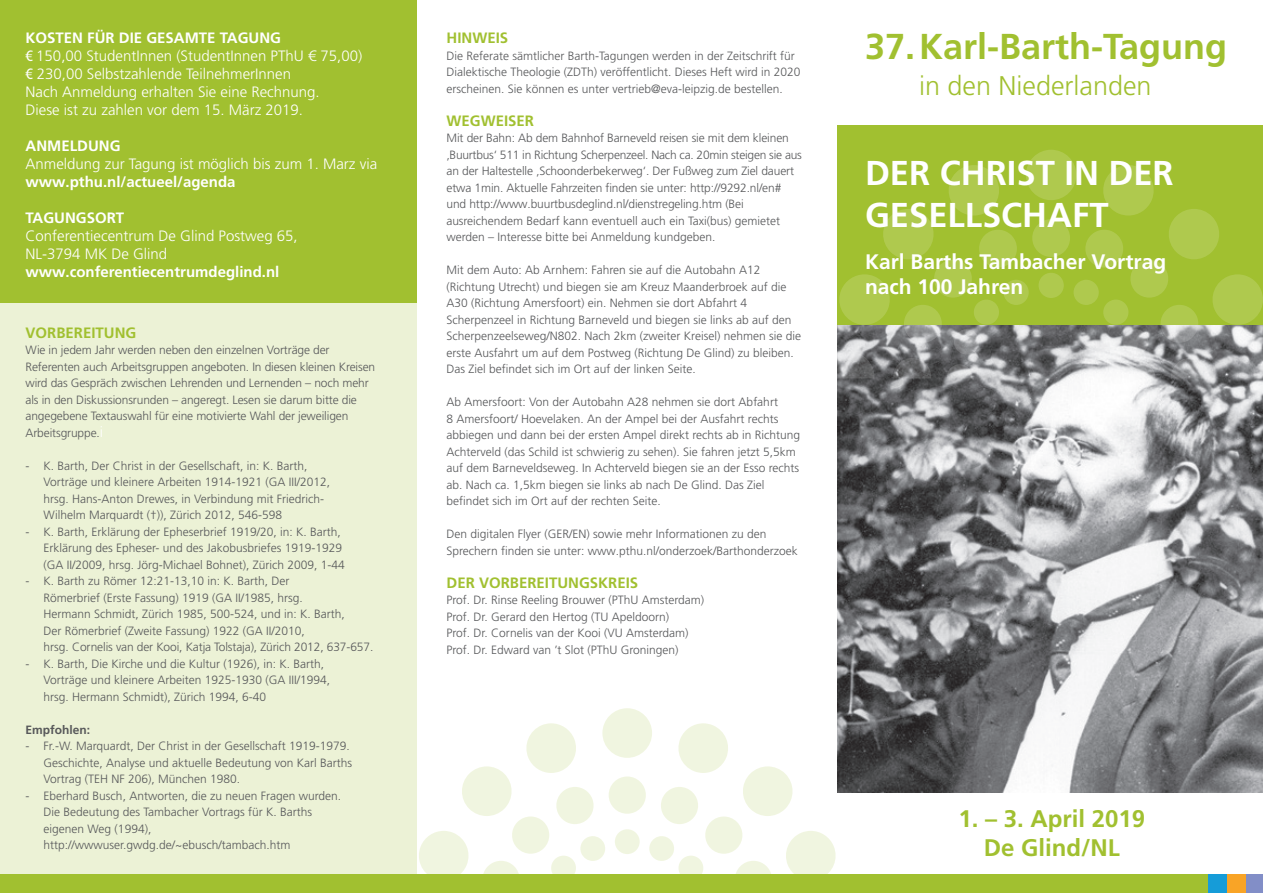
<style>
.page{position:relative;width:1263px;height:893px;background:#fff}
.page>*{position:absolute;margin:0;border:0;box-sizing:border-box;transform-origin:0 0}
.t1{font:700 36px "Frutiger LT Pro";color:#a1c030}
.t2{font:700 34.5px/41.4px "Frutiger LT Pro";color:#fff}
.t3{font:300 27px "Frutiger LT Pro";color:#a1c030}
.t4{font:700 24px/28.8px "Frutiger LT Pro";color:#a1c030;text-align:center}
.t5{font:700 21px/25.5px "Frutiger LT Pro";color:#fff}
.t6{font:300 15px/18px "Frutiger LT Pro";color:#fff}
.t7{font:700 15px "Frutiger LT Pro";color:#fff}
.t8{font:700 15px "Frutiger LT Pro";color:#a1c030}
.t9{font:300 12px/16.5px "Frutiger LT Pro";color:#57585a}
.t10{font:700 12px "Frutiger LT Pro";color:#57585a}
.s1{font-weight:700}
.s2{font-weight:400;font-stretch:condensed}
.s3{font-size:15px;color:#fff}
</style>
<div class="page">
<div style="left:0;top:303px;width:417px;height:571px;background:#ecf2d6"></div>
<img style="left:838px;top:325px;width:425px;height:467px">
<div style="left:838px;top:126px;width:425px;height:199px;background:#a1c030"></div>
<div style="left:1038px;top:273px;width:26px;height:25px;background:#afc94e;border-radius:50%"></div>
<div style="left:1032px;top:219px;width:38px;height:38px;background:#afc94e;border-radius:50%"></div>
<div style="left:1026px;top:150px;width:50px;height:50px;background:#afc94e;border-radius:50%"></div>
<svg style="left:1072px;top:165px;width:191px;height:213px"></svg>
<svg style="left:837px;top:165px;width:193px;height:213px"></svg>
<div style="left:0;top:874px;width:1263px;height:19px;background:#a1c030"></div>
<div style="left:1245px;top:874px;width:18px;height:19px;background:#828ec7"></div>
<div style="left:1227px;top:874px;width:18px;height:19px;background:#f9a426"></div>
<div style="left:1209px;top:874px;width:18px;height:19px;background:#169cd8"></div>
<div style="left:0;top:0;width:417px;height:303px;background:#a1c030"></div>
<div style="left:615px;top:829px;width:25px;height:25px;background:#f0f5e0;border-radius:50%"></div>
<div style="left:609px;top:776px;width:37px;height:38px;background:#f0f5e0;border-radius:50%"></div>
<div style="left:602px;top:708px;width:50px;height:50px;background:#f0f5e0;border-radius:50%"></div>
<svg style="left:649px;top:723px;width:187px;height:151px"></svg>
<svg style="left:419px;top:723px;width:188px;height:151px"></svg>
<p class="t6" style="left:26px;top:29px;width:338px"><span class="s1">KOSTEN FÜR DIE GESAMTE TAGUNG<br></span><span class="s2">€</span> 150,00 StudentInnen (StudentInnen PThU € 75,00) <span class="s2">€</span> 230,00 Selbstzahlende TeilnehmerInnen<br>Nach Anmeldung erhalten Sie eine Rechnung.<br>Diese ist zu zahlen vor dem 15. März 2019.</p>
<p class="t7" style="left:26px;top:137px;width:96px">ANMELDUNG</p>
<p class="t6" style="left:26px;top:155px;width:353px">Anmeldung zur Tagung ist möglich bis zum 1. Marz via</p>
<p class="t7" style="left:26px;top:173px;width:212px">www.pthu.nl/actueel/agenda</p>
<p class="t7" style="left:26px;top:209px;width:100px">TAGUNGSORT</p>
<p class="t6" style="left:26px;top:227px;width:274px">Conferentiecentrum De Glind Postweg 65,<br>NL-3794 MK De Glind</p>
<p class="t7" style="left:26px;top:263px;width:255px">www.conferentiecentrumdeglind.nl</p>
<p class="t8" style="left:26px;top:324px;width:112px">VORBEREITUNG</p>
<p class="t9" style="left:26px;top:342px;width:351px">Wie in jedem Jahr werden neben den einzelnen Vorträge der Referenten auch Arbeitsgruppen angeboten. In diesen kleinen Kreisen wird das Gespräch zwischen Lehrenden und Lernenden – noch mehr als in den Diskussionsrunden – angeregt. Lesen sie darum bitte die angegebene Textauswahl für eine motivierte Wahl der jeweiligen Arbeitsgruppe.<span class="s3">i</span></p>
<p class="t9" style="left:44px;top:458px;width:288px;text-indent:-18px">- K. Barth, Der Christ in der Gesellschaft, in: K. Barth, Vorträge und kleinere Arbeiten 1914-1921 (GA III/2012, hrsg. Hans-Anton Drewes, in Verbindung mit Friedrich-Wilhelm Marquardt (†)), Zürich 2012, 546-598</p>
<p class="t9" style="left:44px;top:524px;width:303px;text-indent:-18px">- K. Barth, Erklärung der Epheserbrief 1919/20, in: K. Barth,<br>Erklärung des Epheser- und des Jakobusbriefes 1919-1929 (GA II/2009, hrsg. Jörg-Michael Bohnet), Zürich 2009, 1-44</p>
<p class="t9" style="left:44px;top:573px;width:331px;text-indent:-18px">- K. Barth zu Römer 12:21-13,10 in: K. Barth, Der<br>Römerbrief (Erste Fassung) 1919 (GA II/1985, hrsg.<br>Hermann Schmidt, Zürich 1985, 500-524, und in: K. Barth,<br>Der Römerbrief (Zweite Fassung) 1922 (GA II/2010,<br>hrsg. Cornelis van der Kooi, Katja Tolstaja), Zürich 2012, 637-657.</p>
<p class="t9" style="left:44px;top:656px;width:288px;text-indent:-18px">- K. Barth, Die Kirche und die Kultur (1926), in: K. Barth,<br>Vorträge und kleinere Arbeiten 1925-1930 (GA III/1994, hrsg. Hermann Schmidt), Zürich 1994, 6-40</p>
<p class="t10" style="left:26px;top:723px;width:66px">Empfohlen:</p>
<p class="t9" style="left:44px;top:738px;width:310px;text-indent:-18px">- Fr.-W. Marquardt, Der Christ in der Gesellschaft 1919-1979.<br>Geschichte, Analyse und aktuelle Bedeutung von Karl Barths<br>Vortrag (TEH NF 206), München 1980.</p>
<p class="t9" style="left:44px;top:788px;width:299px;text-indent:-18px">- Eberhard Busch, Antworten, die zu neuen Fragen wurden.<br>Die Bedeutung des Tambacher Vortrags für K. Barths eigenen Weg (1994), http://wwwuser.gwdg.de/~ebusch/tambach.htm</p>
<p class="t8" style="left:446px;top:29px;width:63px">HINWEIS</p>
<p class="t9" style="left:446px;top:47px;width:356px">Die Referate sämtlicher Barth-Tagungen werden in der Zeitschrift für<br>Dialektische Theologie (ZDTh) veröffentlicht. Dieses Heft wird in 2020 erscheinen. Sie können es unter vertrieb@eva-leipzig.de bestellen.</p>
<p class="t8" style="left:446px;top:112px;width:89px">WEGWEISER</p>
<p class="t9" style="left:446px;top:130px;width:357px">Mit der Bahn: Ab dem Bahnhof Barneveld reisen sie mit dem kleinen ‚Buurtbus‘ 511 in Richtung Scherpenzeel. Nach ca. 20min steigen sie aus an der Haltestelle ‚Schoonderbekerweg‘. Der Fußweg zum Ziel dauert etwa 1min. Aktuelle Fahrzeiten finden sie unter: http://9292.nl/en# und http://www.buurtbusdeglind.nl/dienstregeling.htm (Bei ausreichendem Bedarf kann eventuell auch ein Taxi(bus) gemietet werden – Interesse bitte bei Anmeldung kundgeben.</p>
<p class="t9" style="left:446px;top:262px;width:356px">Mit dem Auto: Ab Arnhem: Fahren sie auf die Autobahn A12 (Richtung Utrecht) und biegen sie am Kreuz Maanderbroek auf die A30 (Richtung Amersfoort) ein. Nehmen sie dort Abfahrt 4<br>Scherpenzeel in Richtung Barneveld und biegen sie links ab auf den Scherpenzeelseweg/N802. Nach 2km (zweiter Kreisel) nehmen sie die erste Ausfahrt um auf dem Postweg (Richtung De Glind) zu bleiben.<br>Das Ziel befindet sich im Ort auf der linken Seite.</p>
<p class="t9" style="left:446px;top:394px;width:355px">Ab Amersfoort: Von der Autobahn A28 nehmen sie dort Abfahrt<br>8 Amersfoort/ Hoevelaken. An der Ampel bei der Ausfahrt rechts abbiegen und dann bei der ersten Ampel direkt rechts ab in Richtung Achterveld (das Schild ist schwierig zu sehen). Sie fahren jetzt 5,5km auf dem Barneveldseweg. In Achterveld biegen sie an der Esso rechts ab. Nach ca. 1,5km biegen sie links ab nach De Glind. Das Ziel befindet sich im Ort auf der rechten Seite.</p>
<p class="t9" style="left:446px;top:526px;width:353px">Den digitalen Flyer (GER/EN) sowie mehr Informationen zu den<br>Sprechern finden sie unter: www.pthu.nl/onderzoek/Barthonderzoek</p>
<p class="t8" style="left:446px;top:574px;width:193px">DER VORBEREITUNGSKREIS</p>
<p class="t9" style="left:446px;top:592px;width:259px">Prof. Dr. Rinse Reeling Brouwer (PThU Amsterdam)<br>Prof. Dr. Gerard den Hertog (TU Apeldoorn)<br>Prof. Dr. Cornelis van der Kooi (VU Amsterdam)<br>Prof. Dr. Edward van ’t Slot (PThU Groningen)</p>
<h1 class="t1" style="left:865px;top:25px;width:364px">37.Karl-Barth-Tagung</h1>
<h3 class="t3" style="left:919px;top:70px;width:234px">in den Niederlanden</h3>
<h2 class="t2" style="left:865px;top:153px;width:310px">DER CHRIST IN DER<br>GESELLSCHAFT</h2>
<h3 class="t5" style="left:865px;top:249px;width:303px">Karl Barths Tambacher Vortrag nach 100 Jahren</h3>
<h3 class="t4" style="left:958px;top:805px;width:188px">1. – 3. April 2019<br>De Glind/NL</h3>
</div>
